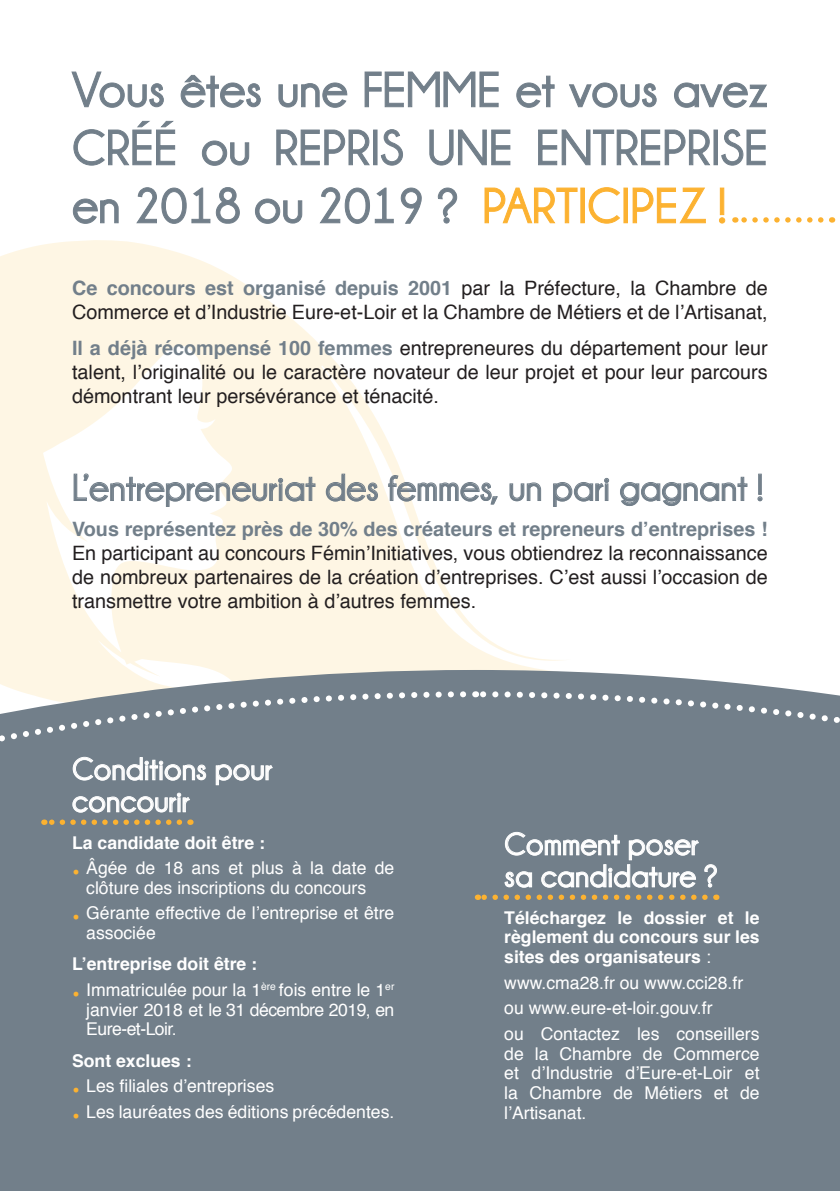
<style>
.page{position:relative;width:840px;height:1191px;background:#fff}
.page>*{position:absolute;margin:0;border:0;box-sizing:border-box;transform-origin:0 0}
.t1{font:700 50px/58px "Champagne&Limousines";color:#727f8a;text-align:justify}
.t2{font:700 38px "Champagne&Limousines";color:#727f8a}
.t3{font:700 32px/32px "Champagne&Limousines";color:#fff}
.t4{font:19.8px/24px "Helvetica";color:#231f20;text-align:justify}
.t5{font:700 19.8px "Helvetica";color:#727f8a}
.t6{font:17.6px/19.8px "Helvetica";color:#fff}
.t7{font:700 17.6px/19.8px "Helvetica";color:#fff;text-align:justify}
.s1{color:#fcb231}
.s2{font-weight:700;color:#727f8a}
.s3{font-size:22px;color:#fcb231}
.s4{font-weight:400}
</style>
<div class="page">
<svg style="left:0;top:240px;width:561px;height:430px;fill:#fef6e4"></svg>
<div style="left:0;top:670px;width:781px;height:521px;background:#727f8a"></div>
<div style="left:475px;top:688px;width:364px;height:503px;background:#727f8a"></div>
<div style="left:0;top:688px;width:469px;height:215px;background:#727f8a"></div>
<svg style="left:71px;top:71px;width:93px;height:37px"></svg>
<svg style="left:180px;top:75px;width:81px;height:33px"></svg>
<svg style="left:278px;top:82px;width:69px;height:26px"></svg>
<svg style="left:364px;top:71px;width:134px;height:36px"></svg>
<svg style="left:516px;top:76px;width:38px;height:32px"></svg>
<svg style="left:569px;top:82px;width:87px;height:26px"></svg>
<svg style="left:674px;top:82px;width:92px;height:26px"></svg>
<svg style="left:73px;top:120px;width:102px;height:46px"></svg>
<svg style="left:202px;top:140px;width:47px;height:26px"></svg>
<svg style="left:276px;top:129px;width:94px;height:37px"></svg>
<div style="left:373px;top:130px;width:4px;height:35px;border:1px solid #727f8a"></div>
<svg style="left:380px;top:129px;width:23px;height:37px"></svg>
<svg style="left:429px;top:129px;width:81px;height:37px"></svg>
<svg style="left:538px;top:129px;width:172px;height:37px"></svg>
<svg style="left:721px;top:129px;width:44px;height:37px"></svg>
<svg style="left:73px;top:198px;width:46px;height:26px"></svg>
<svg style="left:136px;top:187px;width:104px;height:37px"></svg>
<svg style="left:255px;top:198px;width:47px;height:26px"></svg>
<svg style="left:319px;top:187px;width:74px;height:37px"></svg>
<svg style="left:400px;top:187px;width:21px;height:37px"></svg>
<svg style="left:437px;top:187px;width:20px;height:37px"></svg>
<svg style="left:484px;top:187px;width:93px;height:37px"></svg>
<svg style="left:588px;top:187px;width:32px;height:37px"></svg>
<svg style="left:632px;top:187px;width:73px;height:37px"></svg>
<svg style="left:719px;top:187px;width:6px;height:37px"></svg>
<svg style="left:73px;top:473px;width:242px;height:34px"></svg>
<svg style="left:325px;top:473px;width:53px;height:28px"></svg>
<svg style="left:388px;top:475px;width:110px;height:29px"></svg>
<svg style="left:509px;top:482px;width:32px;height:19px"></svg>
<svg style="left:552px;top:478px;width:57px;height:29px"></svg>
<svg style="left:620px;top:476px;width:127px;height:30px"></svg>
<svg style="left:757px;top:473px;width:5px;height:28px"></svg>
<svg style="left:73px;top:756px;width:133px;height:24px;background:#919ba3"></svg>
<svg style="left:215px;top:764px;width:58px;height:21px"></svg>
<svg style="left:72px;top:792px;width:118px;height:20px;background:#939da5"></svg>
<svg style="left:44px;top:819px;width:135px;height:6px"></svg>
<svg style="left:504px;top:831px;width:212px;height:57px;background:#8a949d"></svg>
<svg style="left:477px;top:894px;width:227px;height:6px"></svg>
<svg style="left:734px;top:217px;width:86px;height:6px"></svg>
<h1 class="t1" style="left:72px;top:61px;width:697px">Vous êtes une FEMME et vous avez CRÉÉ ou REPRIS UNE ENTREPRISE en 2018 ou 2019 ? <span class="s1">PARTICIPEZ !</span></h1>
<p class="t4" style="left:72px;top:277px;width:697px"><span class="s2">Ce concours est organisé depuis 2001</span> par la Préfecture, la Chambre de<br>Commerce et d’Industrie Eure-et-Loir et la Chambre de Métiers et de l’Artisanat,</p>
<p class="t4" style="left:72px;top:336px;width:696px"><span class="s2">Il a déjà récompensé 100 femmes</span> entrepreneures du département pour leur talent, l’originalité ou le caractère novateur de leur projet et pour leur parcours démontrant leur persévérance et ténacité.</p>
<h2 class="t2" style="left:72px;top:466px;width:692px">L’entrepreneuriat des femmes, un pari gagnant !</h2>
<p class="t5" style="left:72px;top:513px;width:696px">Vous représentez près de 30% des créateurs et repreneurs d’entreprises !</p>
<p class="t4" style="left:72px;top:541px;width:696px">En participant au concours Fémin’Initiatives, vous obtiendrez la reconnaissance de nombreux partenaires de la création d’entreprises. C’est aussi l’occasion de transmettre votre ambition à d’autres femmes.</p>
<h3 class="t3" style="left:72px;top:753px;width:201px">Conditions pour concourir</h3>
<p class="t7" style="left:72px;top:832px;width:194px">La candidate doit être :</p>
<p class="t6" style="left:86px;top:858px;width:309px;text-indent:-14px"><span class="s3">•</span> Âgée de 18 ans et plus à la date de clôture des inscriptions du concours</p>
<p class="t6" style="left:86px;top:904px;width:309px;text-indent:-14px"><span class="s3">•</span> Gérante effective de l’entreprise et être associée</p>
<p class="t7" style="left:72px;top:954px;width:186px">L’entreprise doit être :</p>
<p class="t6" style="left:86px;top:980px;width:309px;text-align:justify;text-indent:-14px"><span class="s3">•</span> Immatriculée pour la 1<sup>ère</sup> fois entre le 1<sup>er </sup>janvier 2018 et le 31 décembre 2019, en Eure-et-Loir.</p>
<p class="t7" style="left:72px;top:1050px;width:121px">Sont exclues :</p>
<p class="t6" style="left:72px;top:1076px;width:203px"><span class="s3">•</span> Les filiales d’entreprises</p>
<p class="t6" style="left:72px;top:1102px;width:323px"><span class="s3">•</span> Les lauréates des éditions précédentes.</p>
<h3 class="t3" style="left:504px;top:828px;width:214px">Comment poser sa candidature ?</h3>
<p class="t7" style="left:504px;top:907px;width:257px">Téléchargez le dossier et le règlement du concours sur les sites des organisateurs <span class="s4">:</span></p>
<p class="t6" style="left:504px;top:970px;width:257px;line-height:25.4px">www.cma28.fr ou www.cci28.fr ou www.eure-et-loir.gouv.fr<br>ou Contactez les conseillers</p>
<p class="t6" style="left:504px;top:1044px;width:257px;text-align:justify">de la Chambre de Commerce et d’Industrie d’Eure-et-Loir et la Chambre de Métiers et de l’Artisanat.</p>
</div>
